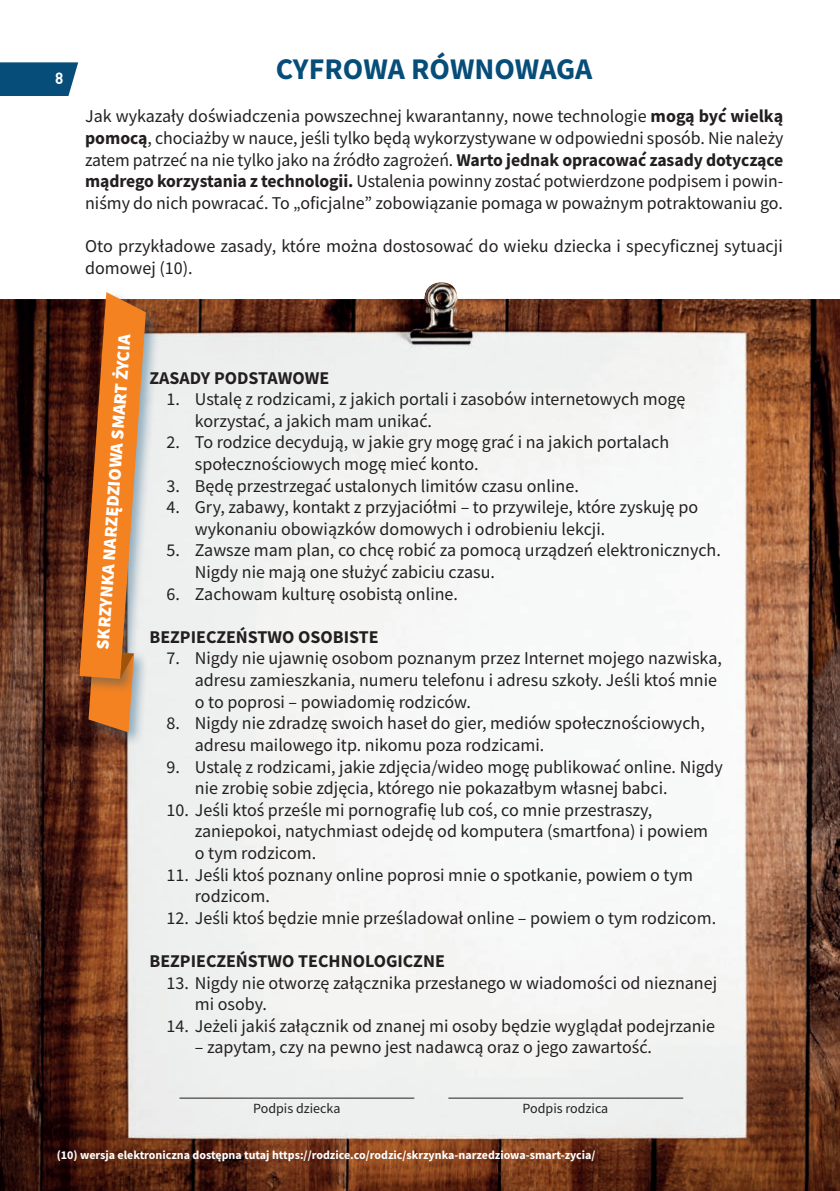
<style>
.page{position:relative;width:840px;height:1191px;background:#fff}
.page>*{position:absolute;margin:0;border:0;box-sizing:border-box;transform-origin:0 0}
.t1{font:700 30px "Source Sans Pro";color:#074d79}
.t2{font:18px/21.6px "Source Sans Pro";color:#231f20}
.t3{font:700 18px "Source Sans Pro";color:#231f20}
.t4{font:900 18px "Source Sans Pro";color:#fff}
.t5{font:700 16px "DIN Pl";color:#fff;scale:.95 1}
.t6{font:14px "Source Sans Pro";color:#231f20}
.t7{font:700 12px "Source Sans Pro";color:#fff}
.s1{font-weight:700}
</style>
<div class="page">
<svg style="left:0;top:62px;width:78px;height:34px;background:#185982"></svg>
<img style="left:0;top:282px;width:839px;height:909px">
<hr style="left:179px;top:1097px;width:235px;height:1px;background:#231f20">
<hr style="left:448px;top:1097px;width:234px;height:1px;background:#231f20">
<div style="left:85px;top:647px;width:64px;height:100px;background:#074d79;opacity:.4"></div>
<div style="left:76px;top:290px;width:85px;height:404px;background:#074d79;opacity:.4"></div>
<svg style="left:79px;top:292px;width:67px;height:440px;background:#c57a3f"></svg>
<p class="t5" style="left:55px;top:68px;width:10px">8</p>
<h1 class="t1" style="left:276px;top:52px;width:318px">CYFROWA RÓWNOWAGA</h1>
<p class="t2" style="left:85px;top:106px;width:699px;text-align:justify">Jak wykazały doświadczenia powszechnej kwarantanny, nowe technologie <span class="s1">mogą być wielką pomocą</span>, chociażby w nauce, jeśli tylko będą wykorzystywane w odpowiedni sposób. Nie należy zatem patrzeć na nie tylko jako na źródło zagrożeń. <span class="s1">Warto jednak opracować zasady dotyczące mądrego korzystania z technologii.</span> Ustalenia powinny zostać potwierdzone podpisem i powin&shy;niśmy do nich powracać. To „oficjalne” zobowiązanie pomaga w poważnym potraktowaniu go.</p>
<p class="t2" style="left:85px;top:235px;width:698px">Oto przykładowe zasady, które można dostosować do wieku dziecka i specyficznej sytuacji domowej (10).</p>
<p class="t4" style="left:92px;top:648px;width:317px;rotate:-86deg">SKRZYNKA NARZĘDZIOWA SMART ŻYCIA</p>
<p class="t3" style="left:149px;top:367px;width:181px">ZASADY PODSTAWOWE</p>
<p class="t2" style="left:195px;top:388px;width:491px;text-indent:-28px">1. Ustalę z rodzicami, z jakich portali i zasobów internetowych mogę korzystać, a jakich mam unikać.</p>
<p class="t2" style="left:195px;top:432px;width:475px;text-indent:-28px">2. To rodzice decydują, w jakie gry mogę grać i na jakich portalach społecznościowych mogę mieć konto.</p>
<p class="t2" style="left:166px;top:475px;width:413px">3. Będę przestrzegać ustalonych limitów czasu online.</p>
<p class="t2" style="left:195px;top:496px;width:504px;text-indent:-28px">4. Gry, zabawy, kontakt z przyjaciółmi – to przywileje, które zyskuję po wykonaniu obowiązków domowych i odrobieniu lekcji.</p>
<p class="t2" style="left:195px;top:540px;width:527px;text-indent:-28px">5. Zawsze mam plan, co chcę robić za pomocą urządzeń elektronicznych.<br>Nigdy nie mają one służyć zabiciu czasu.</p>
<p class="t2" style="left:166px;top:583px;width:293px">6. Zachowam kulturę osobistą online.</p>
<p class="t3" style="left:149px;top:627px;width:231px">BEZPIECZEŃSTWO OSOBISTE</p>
<p class="t2" style="left:195px;top:648px;width:528px;text-indent:-28px">7. Nigdy nie ujawnię osobom poznanym przez Internet mojego nazwiska, adresu zamieszkania, numeru telefonu i adresu szkoły. Jeśli ktoś mnie o to poprosi – powiadomię rodziców.</p>
<p class="t2" style="left:195px;top:712px;width:511px;text-indent:-28px">8. Nigdy nie zdradzę swoich haseł do gier, mediów społecznościowych, adresu mailowego itp. nikomu poza rodzicami.</p>
<p class="t2" style="left:195px;top:756px;width:529px;text-indent:-28px">9. Ustalę z rodzicami, jakie zdjęcia/wideo mogę publikować online. Nigdy nie zrobię sobie zdjęcia, którego nie pokazałbym własnej babci.</p>
<p class="t2" style="left:195px;top:799px;width:514px;text-indent:-28px">10. Jeśli ktoś prześle mi pornografię lub coś, co mnie przestraszy, zaniepokoi, natychmiast odejdę od komputera (smartfona) i powiem o tym rodzicom.</p>
<p class="t2" style="left:195px;top:864px;width:499px;text-indent:-28px">11. Jeśli ktoś poznany online poprosi mnie o spotkanie, powiem o tym rodzicom.</p>
<p class="t2" style="left:166px;top:907px;width:551px">12. Jeśli ktoś będzie mnie prześladował online – powiem o tym rodzicom.</p>
<p class="t3" style="left:149px;top:951px;width:297px">BEZPIECZEŃSTWO TECHNOLOGICZNE</p>
<p class="t2" style="left:195px;top:972px;width:524px;text-indent:-28px">13. Nigdy nie otworzę załącznika przesłanego w wiadomości od nieznanej mi osoby.</p>
<p class="t2" style="left:166px;top:1015px;width:550px">14. Jeżeli jakiś załącznik od znanej mi osoby będzie wyglądał podejrzanie</p>
<p class="t2" style="left:195px;top:1036px;width:458px">– zapytam, czy na pewno jest nadawcą oraz o jego zawartość.</p>
<p class="t6" style="left:253px;top:1101px;width:89px">Podpis dziecka</p>
<p class="t6" style="left:522px;top:1101px;width:87px">Podpis rodzica</p>
<p class="t7" style="left:57px;top:1148px;width:540px">(10) wersja elektroniczna dostępna tutaj https://rodzice.co/rodzic/skrzynka-narzedziowa-smart-zycia/</p>
</div>
